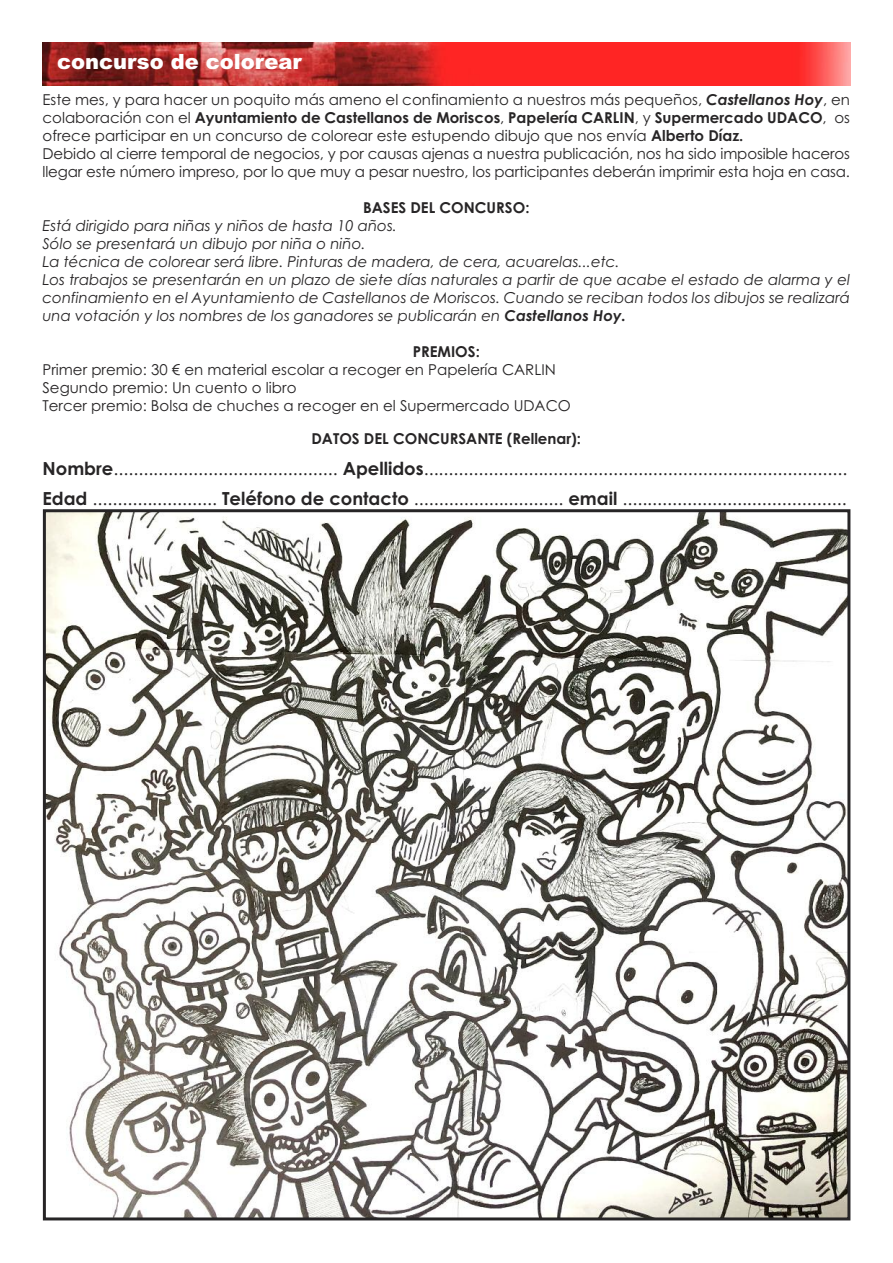
<style>
.page{position:relative;width:893px;height:1263px;background:#fff}
.page>*{position:absolute;margin:0;border:0;box-sizing:border-box;transform-origin:0 0}
.t1{font:900 21px "Arial";color:#fff}
.t2{font:18px/30px "Century Gothic";color:#272526}
.t3{font:15px/18px "Century Gothic";color:#272526}
.t4{font:italic 15px/18px "Century Gothic";color:#272526}
.t5{font:700 15px "Century Gothic";color:#272526}
.s1{font-weight:700;font-style:italic}
.s2{font-weight:700}
</style>
<div class="page">
<img style="left:43px;top:43px;width:807px;height:42px">
<img style="left:47px;top:513px;width:799px;height:703px">
<div style="left:43px;top:509px;width:807px;height:711px;border:3px solid #272526"></div>
<h1 class="t1" style="left:57px;top:50px;width:246px">concurso de colorear</h1>
<p class="t3" style="left:43px;top:91px;width:809px">Este mes, y para hacer un poquito más ameno el confinamiento a nuestros más pequeños, <span class="s1">Castellanos Hoy</span>, en colaboración con el <span class="s2">Ayuntamiento de Castellanos de Moriscos</span>, <span class="s2">Papelería CARLIN</span>, y <span class="s2">Supermercado UDACO</span>, os ofrece participar en un concurso de colorear este estupendo dibujo que nos envía <span class="s2">Alberto Díaz.<br></span>Debido al cierre temporal de negocios, y por causas ajenas a nuestra publicación, nos ha sido imposible haceros llegar este número impreso, por lo que muy a pesar nuestro, los participantes deberán imprimir esta hoja en casa.</p>
<p class="t5" style="left:363px;top:199px;width:168px">BASES DEL CONCURSO:</p>
<p class="t4" style="left:43px;top:217px;width:809px">Está dirigido para niñas y niños de hasta 10 años.<br>Sólo se presentará un dibujo por niña o niño.<br>La técnica de colorear será libre. Pinturas de madera, de cera, acuarelas...etc.<br>Los trabajos se presentarán en un plazo de siete días naturales a partir de que acabe el estado de alarma y el confinamiento en el Ayuntamiento de Castellanos de Moriscos. Cuando se reciban todos los dibujos se realizará una votación y los nombres de los ganadores se publicarán en <span class="s2">Castellanos Hoy.</span></p>
<p class="t5" style="left:413px;top:343px;width:69px">PREMIOS:</p>
<p class="t3" style="left:43px;top:361px;width:530px">Primer premio: 30 € en material escolar a recoger en Papelería CARLIN<br>Segundo premio: Un cuento o libro<br>Tercer premio: Bolsa de chuches a recoger en el Supermercado UDACO</p>
<p class="t5" style="left:311px;top:430px;width:271px">DATOS DEL CONCURSANTE (Rellenar):</p>
<p class="t2" style="left:43px;top:454px;width:806px"><span class="s2">Nombre</span>............................................. <span class="s2">Apellidos</span>.....................................................................................<br><span class="s2">Edad</span> ......................... <span class="s2">Teléfono de contacto</span> .............................. <span class="s2">email</span> .............................................</p>
</div>
